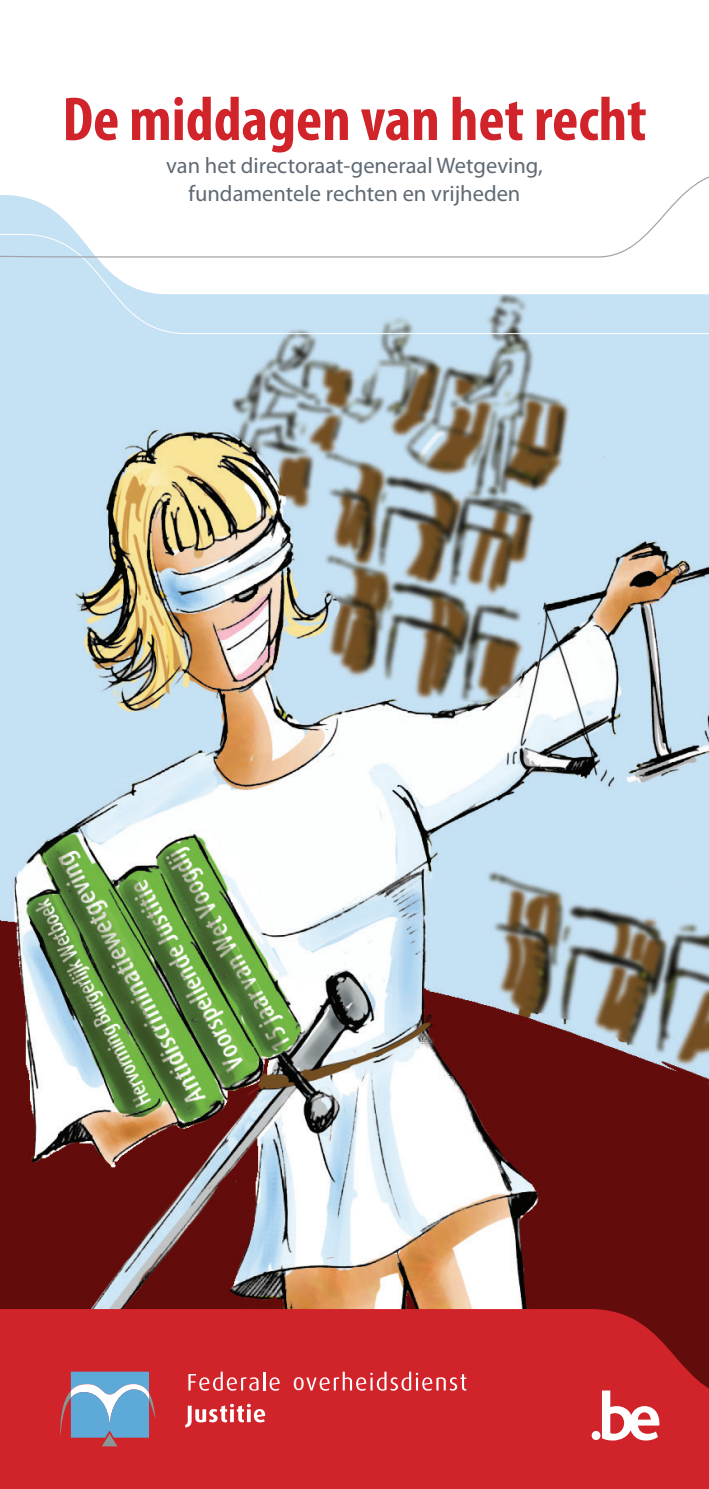
<style>
.page{position:relative;width:709px;height:1489px;background:#fff}
.page>*{position:absolute;margin:0;border:0;box-sizing:border-box;transform-origin:0 0}
.FODJ_Head_Cover_Broc{font:700 condensed 62.5px "Myriad Pro";color:#d1232a}
.t1{font:23.25px "Dax";color:#fff}
.FODJ_Body{font:22.5px "Myriad Pro";color:#5f6a74}
</style>
<div class="page">
<img style="left:0;top:334px;width:709px;height:973px">
<svg style="left:0;top:258px;width:709px;height:76px"></svg>
<svg style="left:0;top:176px;width:709px;height:82px"></svg>
<div style="left:0;top:1307px;width:709px;height:181px;background:#d1232a"></div>
<svg style="left:591px;top:1430px;width:9px;height:9px"></svg>
<svg style="left:602px;top:1390px;width:57px;height:50px"></svg>
<svg style="left:60px;top:1371px;width:96px;height:75px;background:#8c8dab"></svg>
<svg style="left:185px;top:1403px;width:80px;height:24px"></svg>
<svg style="left:188px;top:1371px;width:92px;height:19px;background:#db575c"></svg>
<svg style="left:306px;top:1371px;width:160px;height:19px;background:#db5459"></svg>
<p class="FODJ_Head_Cover_Broc" style="left:62px;top:80px;width:585px">De middagen van het recht</p>
<p class="FODJ_Body" style="left:166px;top:152px;width:378px">van het directoraat-generaal Wetgeving,</p>
<p class="FODJ_Body" style="left:188px;top:179px;width:333px">fundamentele rechten en vrijheden</p>
<p class="t1" style="left:293px;top:1369px;width:14px">o</p>
</div>
